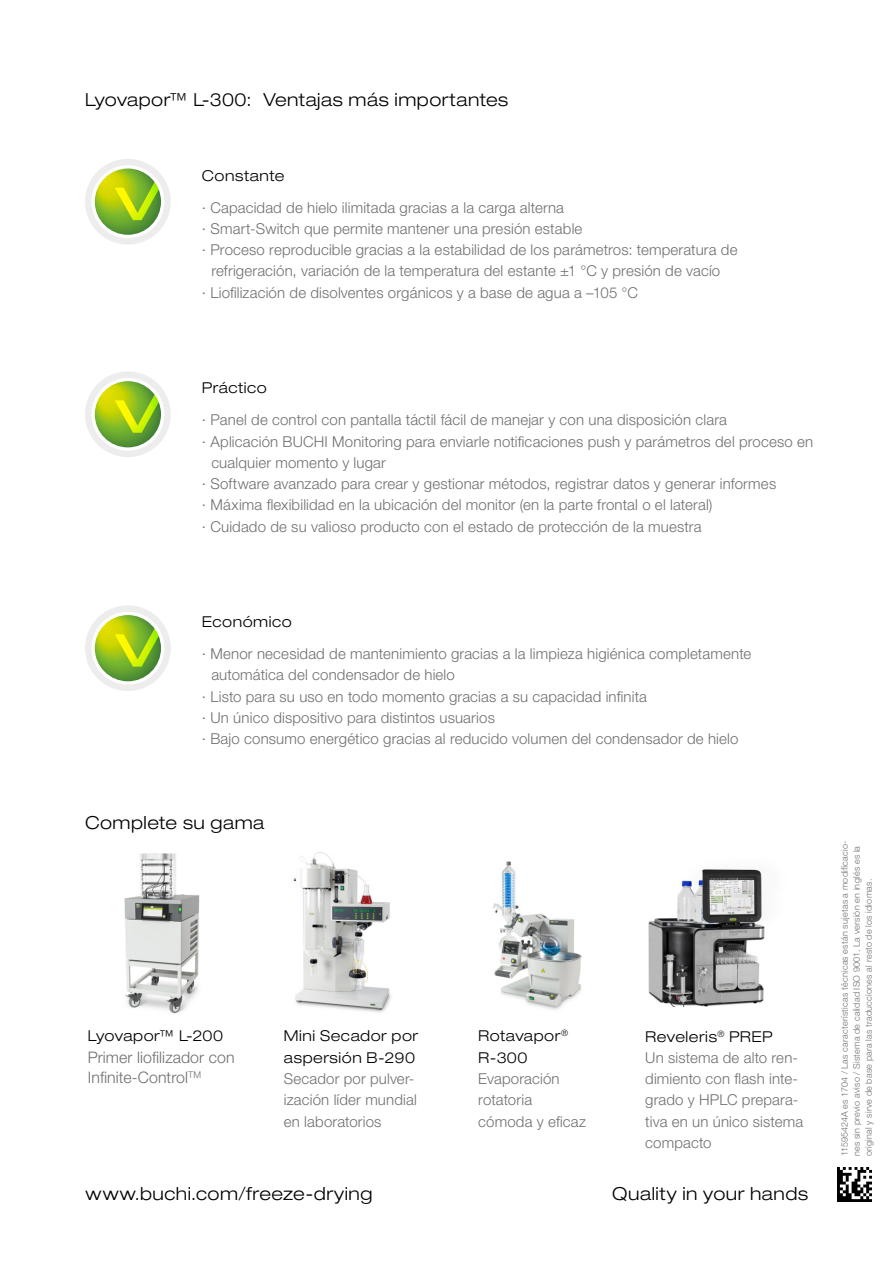
<style>
.page{position:relative;width:893px;height:1263px;background:#fff}
.page>*{position:absolute;margin:0;border:0;box-sizing:border-box;transform-origin:0 0}
.EN_Title{font:300 expanded 18px "Helvetica Neue LT Std";letter-spacing:.025em;color:#000}
.EN_Note_large{font:300 expanded 18px "Helvetica Neue LT Std";letter-spacing:.03em;color:#000}
.t1{font:300 15.9px/20.7px "Helvetica Neue LT Std";letter-spacing:.005em;color:#706f6f}
.t2{font:300 15px/21.3px "Helvetica Neue LT Std";letter-spacing:.01em;color:#706f6f}
.EN_Title_small_down{font:300 expanded 15px/21.3px "Helvetica Neue LT Std";letter-spacing:.035em;color:#000}
.EN_Barcode{font:300 9px/12px "Helvetica Neue LT Std";letter-spacing:.03em;color:#706f6f}
.s1{font-stretch:expanded;color:#000}
</style>
<div class="page">
<div style="left:85px;top:159px;width:86px;height:86px;background:#ededed;border-radius:50%"></div>
<svg style="left:91px;top:165px;width:73px;height:73px"></svg>
<svg style="left:95px;top:169px;width:66px;height:66px"></svg>
<svg style="left:110px;top:168px;width:51px;height:67px;background:#a1c642"></svg>
<div style="left:85px;top:371px;width:86px;height:86px;background:#ededed;border-radius:50%"></div>
<div style="left:91px;top:378px;width:73px;height:73px;background:#fff;border-radius:50%"></div>
<svg style="left:95px;top:381px;width:66px;height:66px"></svg>
<svg style="left:110px;top:381px;width:51px;height:67px"></svg>
<div style="left:85px;top:605px;width:86px;height:86px;background:#ededed;border-radius:50%"></div>
<svg style="left:91px;top:612px;width:73px;height:73px"></svg>
<svg style="left:95px;top:615px;width:66px;height:66px"></svg>
<svg style="left:110px;top:615px;width:51px;height:66px;background:#a0c53f"></svg>
<img style="left:838px;top:1167px;width:34px;height:34px">
<img style="left:124px;top:854px;width:76px;height:160px">
<img style="left:493px;top:861px;width:89px;height:149px">
<img style="left:293px;top:852px;width:98px;height:160px">
<img style="left:648px;top:869px;width:117px;height:137px">
<p class="EN_Title" style="left:85px;top:89px;width:168px">Lyovapor™ L-300:</p>
<p class="EN_Title" style="left:263px;top:89px;width:246px">Ventajas más importantes</p>
<p class="EN_Title_small_down" style="left:202px;top:165px;width:84px">Constante</p>
<p class="t2" style="left:202px;top:196px;width:364px">∙ Capacidad de hielo ilimitada gracias a la carga alterna</p>
<p class="t2" style="left:202px;top:218px;width:382px">∙ Smart-Switch que permite mantener una presión estable</p>
<p class="t2" style="left:202px;top:239px;width:537px;text-align:center">∙ Proceso reproducible gracias a la estabilidad de los parámetros: temperatura de refrigeración, variación de la temperatura del estante ±1 °C y presión de vacío</p>
<p class="t2" style="left:202px;top:281px;width:438px">∙ Liofilización de disolventes orgánicos y a base de agua a –105 °C</p>
<p class="EN_Title_small_down" style="left:202px;top:377px;width:66px">Práctico</p>
<p class="t2" style="left:202px;top:409px;width:527px">∙ Panel de control con pantalla táctil fácil de manejar y con una disposición clara</p>
<p class="t2" style="left:211px;top:430px;width:603px;text-indent:-9px">∙ Aplicación BUCHI Monitoring para enviarle notificaciones push y parámetros del proceso en cualquier momento y lugar</p>
<p class="t2" style="left:202px;top:473px;width:576px">∙ Software avanzado para crear y gestionar métodos, registrar datos y generar informes</p>
<p class="t2" style="left:202px;top:494px;width:512px">∙ Máxima flexibilidad en la ubicación del monitor (en la parte frontal o el lateral)</p>
<p class="t2" style="left:202px;top:515px;width:501px">∙ Cuidado de su valioso producto con el estado de protección de la muestra</p>
<p class="EN_Title_small_down" style="left:202px;top:611px;width:91px">Económico</p>
<p class="t2" style="left:211px;top:643px;width:541px;text-indent:-9px">∙ Menor necesidad de mantenimiento gracias a la limpieza higiénica completamente automática del condensador de hielo</p>
<p class="t2" style="left:202px;top:685px;width:447px">∙ Listo para su uso en todo momento gracias a su capacidad infinita</p>
<p class="t2" style="left:202px;top:707px;width:294px">∙ Un único dispositivo para distintos usuarios</p>
<p class="t2" style="left:202px;top:728px;width:538px">∙ Bajo consumo energético gracias al reducido volumen del condensador de hielo</p>
<p class="EN_Title" style="left:85px;top:812px;width:181px">Complete su gama</p>
<p class="EN_Title_small_down" style="left:88px;top:1024px;width:137px">Lyovapor™ L-200</p>
<p class="t1" style="left:88px;top:1046px;width:148px">Primer liofilizador con<br>Infinite-Control<sup>TM</sup></p>
<p class="t2" style="left:478px;top:1025px;width:109px"><span class="s1">Rotavapor</span><sup>®<br></sup><span class="s1">R-300<br></span>Evaporación rotatoria cómoda y eficaz</p>
<p class="EN_Title_small_down" style="left:284px;top:1025px;width:136px">Mini Secador por aspersión B-290</p>
<p class="t2" style="left:645px;top:1025px;width:159px"><span class="s1">Reveleris</span><sup>®</sup> <span class="s1">PREP<br></span>Un sistema de alto ren&shy;dimiento con flash inte&shy;grado y HPLC prepara&shy;tiva en un único sistema compacto</p>
<p class="t2" style="left:284px;top:1068px;width:134px">Secador por pulver&shy;ización líder mundial en laboratorios</p>
<p class="EN_Note_large" style="left:86px;top:1182px;width:288px">www.buchi.com/freeze-drying</p>
<p class="EN_Note_large" style="left:612px;top:1182px;width:197px">Quality in your hands</p>
<p class="EN_Barcode" style="left:838px;top:1156px;width:317px;rotate:-90deg">11595424A es 1704 / Las características técnicas están sujetas a modificacio&shy;nes sin previo aviso / Sistema de calidad ISO 9001. La versión en inglés es la original y sirve de base para las traducciones al resto de los idiomas.</p>
</div>
